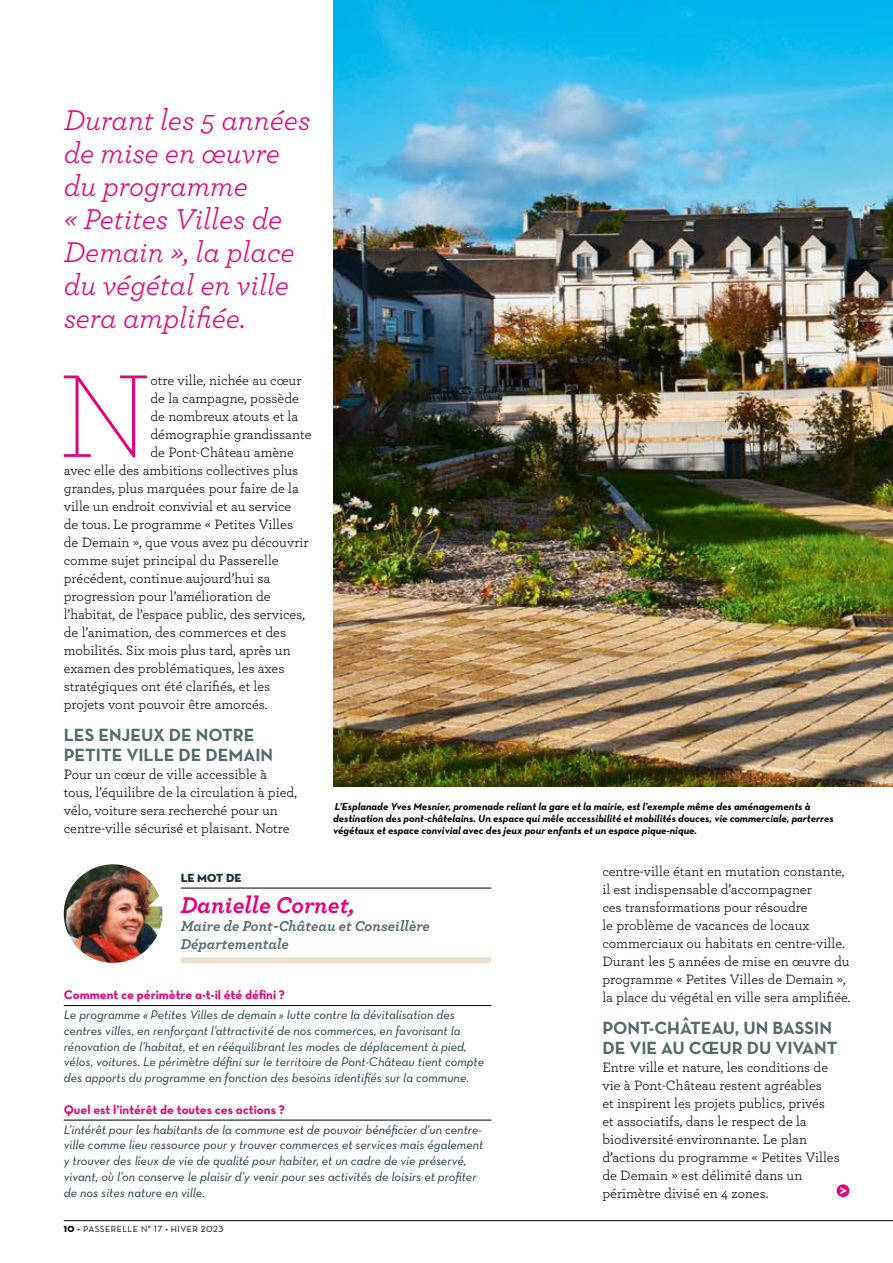
<style>
.page{position:relative;width:893px;height:1263px;background:#fff}
.page>*{position:absolute;margin:0;border:0;box-sizing:border-box;transform-origin:0 0}
.t1{font:200 123.6px "Archer Pro";color:#e5007c}
.t2{font:italic 30px/33px "Archer Pro";color:#e5007c}
.t3{font:italic 700 24px "Archer Pro";color:#e5007c}
.t4{font:700 18px/19.5px "Neutra Text";color:#556a6b}
.t5{font:italic 700 15px/18px "Archer Pro";color:#556a6b}
.t6{font:14.25px/18px "Archer Pro";color:#000}
.t7{font:12.75px/15.8px "Neutra Text Book Italic Alt";color:#1d343f}
.t8{font:12.75px "Neutra Text Bold Alt";color:#e5007c}
.t9{font:12px "Neutra Disp Titling";color:#1d343f}
.t10{font:italic 700 10.5px/12px "Neutra Text";color:#000}
.t11{font:9px "Neutra Text Book Alt";letter-spacing:.05em;color:#000}
.s1{font-family:"Neutra Disp Titling"}
</style>
<div class="page">
<img style="left:333px;top:0;width:560px;height:787px">
<hr style="left:64px;top:1220px;width:829px;height:1px;background:#000">
<svg style="left:837px;top:1184px;width:12px;height:13px"></svg>
<svg style="left:840px;top:1187px;width:7px;height:7px"></svg>
<hr style="left:64px;top:1005px;width:427px;height:1px;background:#000">
<hr style="left:64px;top:1120px;width:427px;height:1px;background:#000">
<hr style="left:181px;top:888px;width:310px;height:1px;background:#000">
<div style="left:181px;top:957px;width:310px;height:6px;background:#ede1d0"></div>
<img style="left:64px;top:864px;width:98px;height:99px;border-radius:49px">
<svg style="left:149px;top:892px;width:12px;height:14px"></svg>
<h2 class="t2" style="left:64px;top:102px;width:248px">Durant les 5 années de mise en œuvre du programme<br>« Petites Villes de<br>Demain », la place du végétal en ville sera amplifiée.</h2>
<h1 class="t1" style="left:58px;top:339px;width:94px">N</h1>
<p class="t6" style="left:150px;top:370px;width:152px">otre ville, nichée au cœur</p>
<p class="t6" style="left:150px;top:388px;width:150px">de la campagne, possède</p>
<p class="t6" style="left:150px;top:406px;width:149px">de nombreux atouts et la</p>
<p class="t6" style="left:150px;top:424px;width:163px">démographie grandissante</p>
<p class="t6" style="left:150px;top:442px;width:145px">de Pont-Château amène</p>
<p class="t6" style="left:64px;top:460px;width:236px">avec elle des ambitions collectives plus</p>
<p class="t6" style="left:64px;top:478px;width:237px">grandes, plus marquées pour faire de la</p>
<p class="t6" style="left:64px;top:496px;width:229px">ville un endroit convivial et au service</p>
<p class="t6" style="left:64px;top:514px;width:231px">de tous. Le programme « Petites Villes</p>
<p class="t6" style="left:64px;top:532px;width:246px">de Demain », que vous avez pu découvrir</p>
<p class="t6" style="left:64px;top:550px;width:216px">comme sujet principal du Passerelle</p>
<p class="t6" style="left:64px;top:568px;width:208px">précédent, continue aujourd’hui sa</p>
<p class="t6" style="left:64px;top:586px;width:208px">progression pour l’amélioration de</p>
<p class="t6" style="left:64px;top:604px;width:243px">l’habitat, de l’espace public, des services,</p>
<p class="t6" style="left:64px;top:622px;width:224px">de l’animation, des commerces et des</p>
<p class="t6" style="left:64px;top:640px;width:228px">mobilités. Six mois plus tard, après un</p>
<p class="t6" style="left:64px;top:658px;width:222px">examen des problématiques, les axes</p>
<p class="t6" style="left:64px;top:676px;width:208px">stratégiques ont été clarifiés, et les</p>
<p class="t6" style="left:64px;top:694px;width:205px">projets vont pouvoir être amorcés.</p>
<p class="t4" style="left:64px;top:725px;width:211px">LES ENJEUX DE NOTRE<br>PETITE VILLE DE DEMAIN</p>
<p class="t6" style="left:64px;top:764px;width:235px">Pour un cœur de ville accessible à tous, l’équilibre de la circulation à pied, vélo, voiture sera recherché pour un centre-ville sécurisé et plaisant. Notre</p>
<p class="t10" style="left:333px;top:800px;width:502px">L’Esplanade Yves Mesnier, promenade reliant la gare et la mairie, est l’exemple même des aménagements à destination des pont-châtelains. Un espace qui mêle accessibilité et mobilités douces, vie commerciale, parterres végétaux et espace convivial avec des jeux pour enfants et un espace pique-nique.</p>
<p class="t9" style="left:181px;top:870px;width:62px">LE MOT DE</p>
<h3 class="t3" style="left:181px;top:886px;width:176px">Danielle Cornet,</h3>
<p class="t5" style="left:181px;top:915px;width:251px">Maire de Pont-Château et Conseillère<br>Départementale</p>
<p class="t8" style="left:64px;top:987px;width:223px">Comment ce périmètre a-t-il été défini ?</p>
<p class="t7" style="left:64px;top:1006px;width:422px">Le programme « Petites Villes de demain » lutte contre la dévitalisation des centres villes, en renforçant l’attractivité de nos commerces, en favorisant la rénovation de l’habitat, et en rééquilibrant les modes de déplacement à pied, vélos, voitures. Le périmètre défini sur le territoire de Pont-Château tient compte des apports du programme en fonction des besoins identifiés sur la commune.</p>
<p class="t8" style="left:64px;top:1101px;width:223px">Quel est l’intérêt de toutes ces actions ?</p>
<p class="t7" style="left:64px;top:1121px;width:421px">L’intérêt pour les habitants de la commune est de pouvoir bénéficier d’un centre&shy;ville comme lieu ressource pour y trouver commerces et services mais également y trouver des lieux de vie de qualité pour habiter, et un cadre de vie préservé, vivant, où l’on conserve le plaisir d’y venir pour ses activités de loisirs et profiter de nos sites nature en ville.</p>
<p class="t11" style="left:64px;top:1223px;width:161px"><span class="s1">10</span> • PASSERELLE N° 17 • HIVER 2023</p>
<p class="t6" style="left:602px;top:861px;width:250px">centre-ville étant en mutation constante, il est indispensable d’accompagner<br>ces transformations pour résoudre<br>le problème de vacances de locaux commerciaux ou habitats en centre-ville.<br>Durant les 5 années de mise en œuvre du programme « Petites Villes de Demain », la place du végétal en ville sera amplifiée.</p>
<p class="t4" style="left:602px;top:1018px;width:236px">PONT-CHÂTEAU, UN BASSIN<br>DE VIE AU CŒUR DU VIVANT</p>
<p class="t6" style="left:602px;top:1057px;width:239px">Entre ville et nature, les conditions de vie à Pont-Château restent agréables<br>et inspirent les projets publics, privés et associatifs, dans le respect de la biodiversité environnante. Le plan d’actions du programme « Petites Villes de Demain » est délimité dans un périmètre divisé en 4 zones.</p>
</div>
